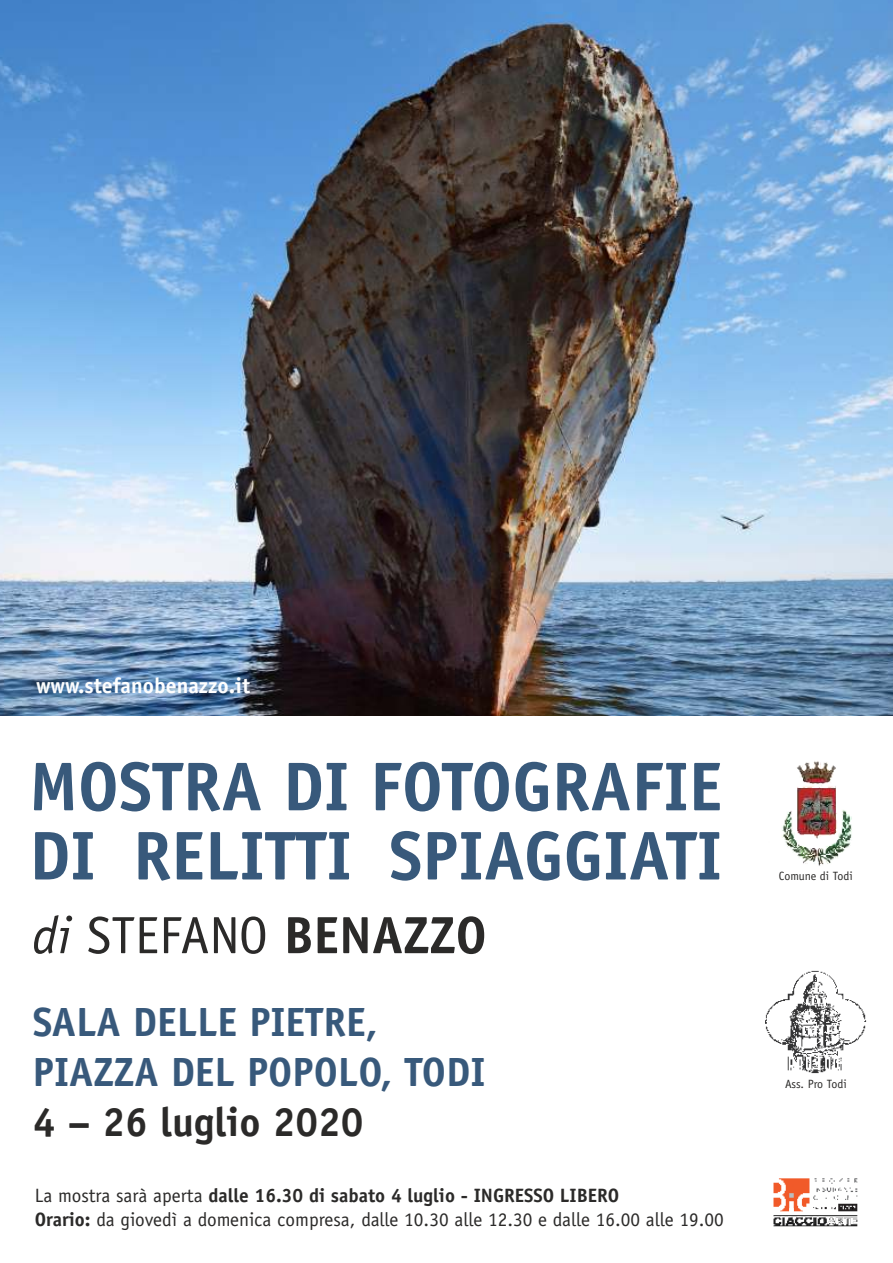
<style>
.page{position:relative;width:893px;height:1263px;background:#fff}
.page>*{position:absolute;margin:0;border:0;box-sizing:border-box;transform-origin:0 0}
.t1{font:700 69.15px/69.2px "Officina Sans";color:#38597b}
.t2{font:52.5px "Officina Sans";color:#2b2a29}
.t3{font:700 40.8px/50.1px "Officina Sans";color:#38597b}
.t4{font:700 40.8px "Officina Sans";color:#2b2a29}
.t5{font:700 21.75px "Officina Sans";color:#fefefe}
.t6{font:19.35px/23.7px "Officina Sans";color:#2b2a29}
.t7{font:12px "Officina Sans";color:#2b2a29}
.s1{font-style:italic}
.s2{font-weight:700}
</style>
<div class="page">
<img style="left:0;top:0;width:893px;height:716px">
<img style="left:765px;top:971px;width:101px;height:102px">
<img style="left:773px;top:1178px;width:85px;height:49px">
<img style="left:782px;top:761px;width:70px;height:105px">
<p class="t5" style="left:36px;top:677px;width:216px">www.stefanobenazzo.it</p>
<h1 class="t1" style="left:29px;top:759px;width:694px">MOSTRA DI FOTOGRAFIE<br>DI RELITTI SPIAGGIATI</h1>
<h2 class="t2" style="left:32px;top:914px;width:456px"><span class="s1">di</span> STEFANO <span class="s2">BENAZZO</span></h2>
<h3 class="t3" style="left:33px;top:1001px;width:454px">SALA DELLE PIETRE,<br>PIAZZA DEL POPOLO, TODI</h3>
<h3 class="t4" style="left:33px;top:1106px;width:332px">4 – 26 luglio 2020</h3>
<p class="t6" style="left:35px;top:1185px;width:691px">La mostra sarà aperta <span class="s2">dalle 16.30 di sabato 4 luglio - INGRESSO LIBERO<br>Orario:</span> da giovedì a domenica compresa, dalle 10.30 alle 12.30 e dalle 16.00 alle 19.00</p>
<p class="t7" style="left:779px;top:870px;width:76px">Comune di Todi</p>
<p class="t7" style="left:785px;top:1079px;width:63px">Ass. Pro Todi</p>
</div>
